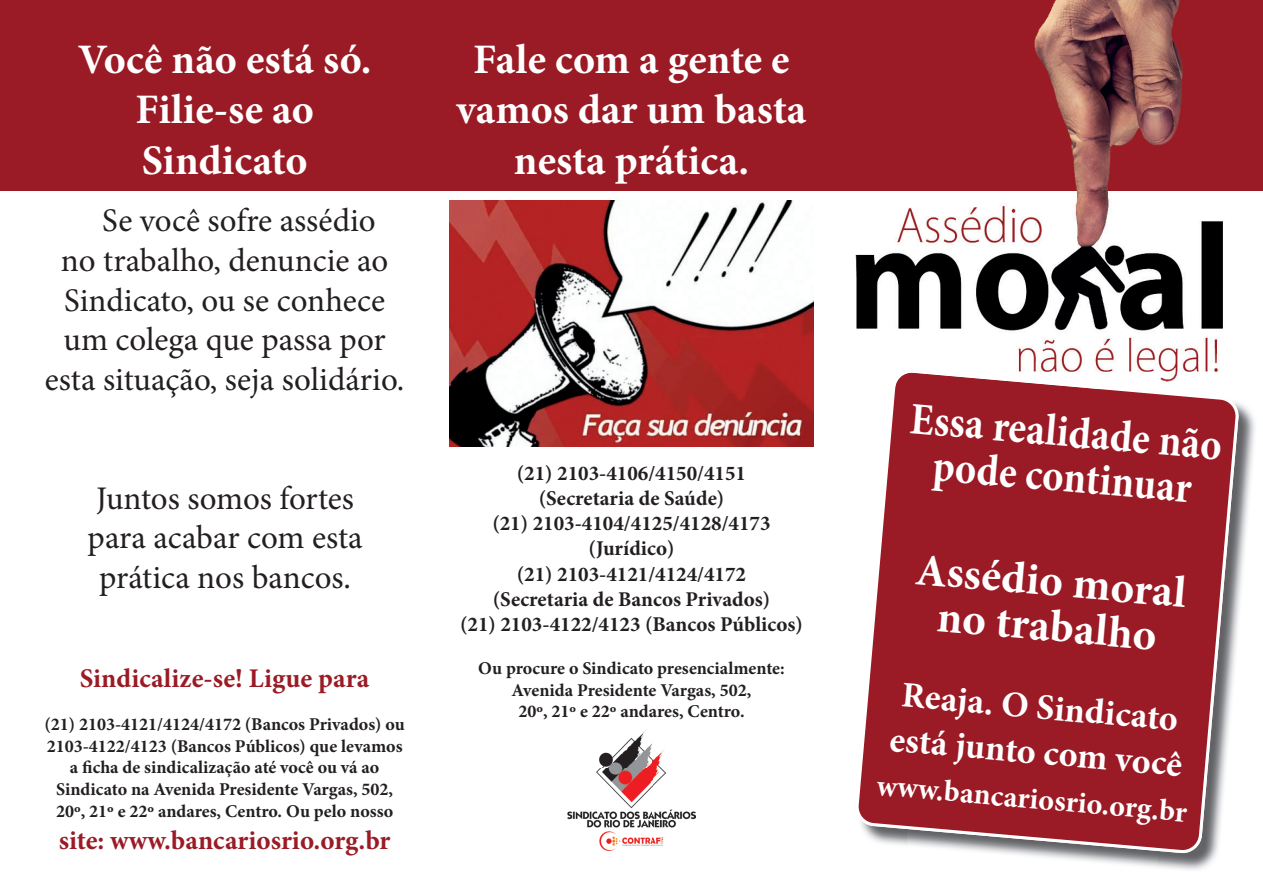
<style>
.page{position:relative;width:1263px;height:893px;background:#fff}
.page>*{position:absolute;margin:0;border:0;box-sizing:border-box;transform-origin:0 0}
.t1{font:700 45px/45px "Minion Pro";color:#fff;text-align:center;scale:.9 1}
.t2{font:700 45px/45px "Minion Pro";color:#fff;text-align:center}
.t3{font:700 42px/50.4px "Minion Pro";color:#fff;text-align:center}
.t4{font:700 36px/45px "Minion Pro";color:#fff}
.t5{font:33px/39.6px "Minion Pro";color:#231f20;text-align:center}
.t6{font:700 30px "Minion Pro";color:#fff}
.t7{font:700 27px "Minion Pro";color:#9a1b25}
.t8{font:700 21px/25.2px "Minion Pro";color:#231f20;text-align:center}
.t9{font:700 18px/21.6px "Minion Pro";color:#231f20;text-align:center}
</style>
<div class="page">
<img style="left:1239px;top:403px;width:15px;height:18px">
<img style="left:1208px;top:421px;width:47px;height:444px">
<img style="left:1158px;top:854px;width:50px;height:16px">
<svg style="left:858px;top:389px;width:381px;height:465px;background:#a2343d"></svg>
<div style="left:1px;top:0;width:1262px;height:190px;background:#9a1b25"></div>
<img style="left:848px;top:0;width:381px;height:372px">
<img style="left:1160px;top:372px;width:18px;height:10px">
<img style="left:892px;top:370px;width:238px;height:19px">
<img style="left:567px;top:730px;width:128px;height:120px">
<img style="left:449px;top:200px;width:365px;height:246px">
<h2 class="t3" style="left:78px;top:34px;width:295px">Você não está só.<br>Filie-se ao<br>Sindicato</h2>
<h3 class="t5" style="left:102px;top:201px;width:275px">Se você sofre assédio</h3>
<h3 class="t5" style="left:61px;top:241px;width:329px">no trabalho, denuncie ao</h3>
<h3 class="t5" style="left:64px;top:280px;width:322px">Sindicato, ou se conhece</h3>
<h3 class="t5" style="left:63px;top:320px;width:324px">um colega que passa por</h3>
<h3 class="t5" style="left:45px;top:360px;width:361px">esta situação, seja solidário.</h3>
<h3 class="t5" style="left:88px;top:478px;width:277px">Juntos somos fortes para acabar com esta prática nos bancos.</h3>
<h3 class="t7" style="left:80px;top:659px;width:291px">Sindicalize-se! Ligue para</h3>
<p class="t9" style="left:44px;top:713px;width:362px">(21) 2103-4121/4124/4172 (Bancos Privados) ou 2103-4122/4123 (Bancos Públicos) que levamos a ficha de sindicalização até você ou vá ao Sindicato na Avenida Presidente Vargas, 502, 20º, 21º e 22º andares, Centro. Ou pelo nosso</p>
<h3 class="t7" style="left:59px;top:821px;width:333px">site: www.bancariosrio.org.br</h3>
<h2 class="t3" style="left:456px;top:34px;width:352px">Fale com a gente e vamos dar um basta nesta prática.</h2>
<p class="t8" style="left:460px;top:460px;width:344px">(21) 2103-4106/4150/4151<br>(Secretaria de Saúde)<br>(21) 2103-4104/4125/4128/4173 (Jurídico)<br>(21) 2103-4121/4124/4172<br>(Secretaria de Bancos Privados)<br>(21) 2103-4122/4123 (Bancos Públicos)</p>
<p class="t9" style="left:478px;top:657px;width:308px">Ou procure o Sindicato presencialmente:<br>Avenida Presidente Vargas, 502,<br>20º, 21º e 22º andares, Centro.</p>
<h1 class="t1" style="left:912px;top:395px;width:349px;rotate:5deg">Essa realidade não pode continuar</h1>
<h1 class="t2" style="left:918px;top:546px;width:273px;rotate:5deg">Assédio moral no trabalho</h1>
<h3 class="t4" style="left:896px;top:671px;width:295px;rotate:5deg">Reaja. O Sindicato está junto com você</h3>
<h3 class="t6" style="left:879px;top:764px;width:313px;rotate:5deg">www.bancariosrio.org.br</h3>
</div>
